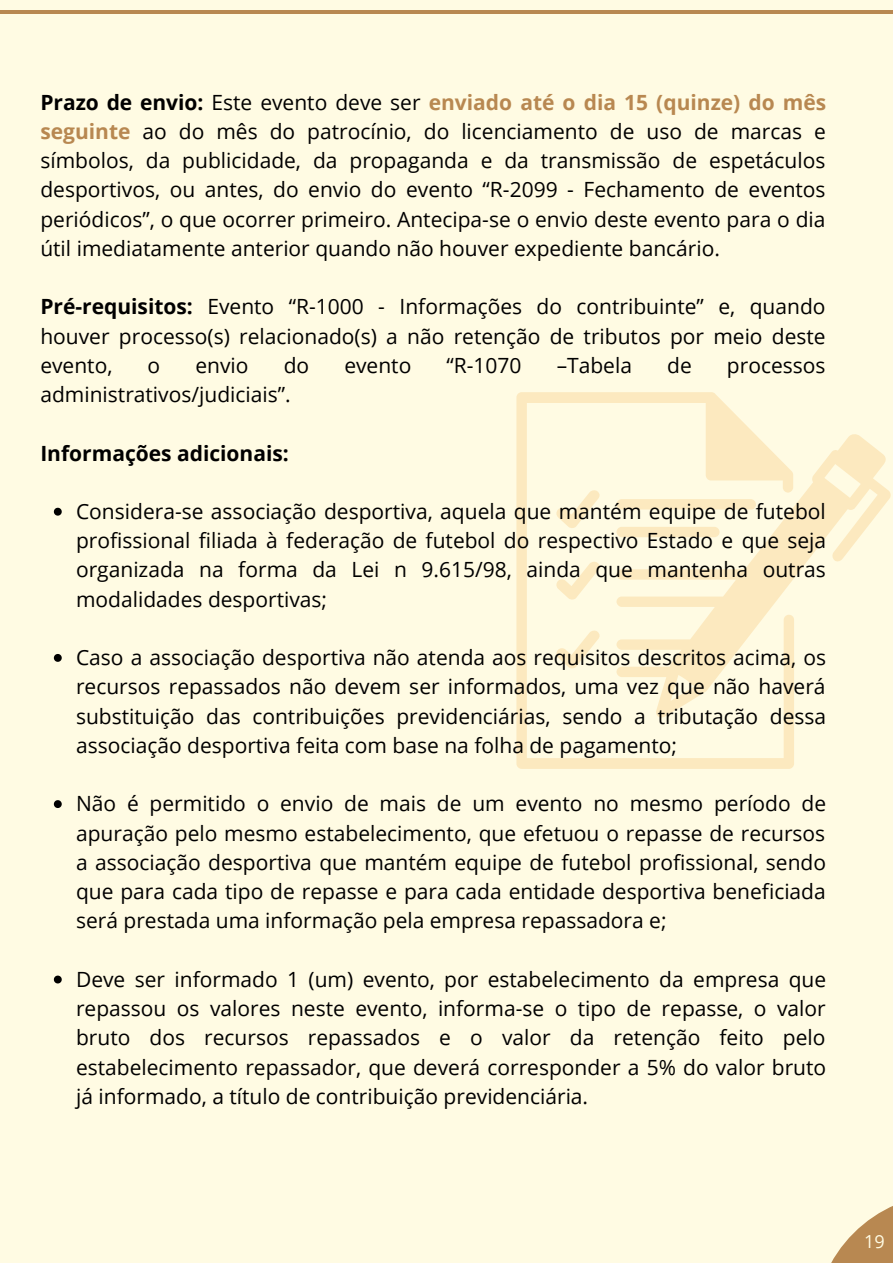
<style>
.page{position:relative;width:893px;height:1264px;background:#fff}
.page>*{position:absolute;margin:0;border:0;box-sizing:border-box;transform-origin:0 0}
.t1{font:21px/29.2px "Open Sans";color:#000;text-align:justify}
.t2{font:700 21px "Open Sans";color:#000}
.t3{font:18px "Open Sans";color:#fffbe3}
.s1{font-weight:700}
.s2{font-weight:700;color:#b88851}
</style>
<div class="page">
<div style="left:0;top:0;width:892px;height:1262px;background:#fffbe3"></div>
<hr style="left:0;top:10px;width:892px;height:4px;background:#b88851">
<svg style="left:831px;top:1206px;width:61px;height:56px"></svg>
<svg style="left:516px;top:392px;width:278px;height:377px"></svg>
<svg style="left:556px;top:489px;width:44px;height:40px"></svg>
<svg style="left:556px;top:630px;width:44px;height:39px"></svg>
<svg style="left:616px;top:433px;width:275px;height:284px"></svg>
<svg style="left:54px;top:508px;width:8px;height:7px"></svg>
<svg style="left:54px;top:654px;width:8px;height:8px"></svg>
<svg style="left:54px;top:800px;width:8px;height:8px"></svg>
<svg style="left:54px;top:975px;width:8px;height:8px"></svg>
<p class="t1" style="left:40px;top:87px;width:787px"><span class="s1">Prazo de envio:</span> Este evento deve ser <span class="s2">enviado até o dia 15 (quinze) do mês seguinte</span> ao do mês do patrocínio, do licenciamento de uso de marcas e símbolos, da publicidade, da propaganda e da transmissão de espetáculos desportivos, ou antes, do envio do evento “R-2099 - Fechamento de eventos periódicos”, o que ocorrer primeiro. Antecipa-se o envio deste evento para o dia útil imediatamente anterior quando não houver expediente bancário.</p>
<p class="t1" style="left:40px;top:291px;width:786px"><span class="s1">Pré-requisitos:</span> Evento “R-1000 - Informações do contribuinte” e, quando houver processo(s) relacionado(s) a não retenção de tributos por meio deste evento,</p>
<p class="t1" style="left:148px;top:350px;width:14px">o</p>
<p class="t1" style="left:195px;top:350px;width:55px">envio</p>
<p class="t1" style="left:284px;top:350px;width:27px">do</p>
<p class="t1" style="left:344px;top:350px;width:68px">evento</p>
<p class="t1" style="left:446px;top:350px;width:77px">“R-1070</p>
<p class="t1" style="left:556px;top:350px;width:77px">–Tabela</p>
<p class="t1" style="left:667px;top:350px;width:26px">de</p>
<p class="t1" style="left:726px;top:350px;width:100px">processos</p>
<p class="t1" style="left:40px;top:379px;width:252px">administrativos/judiciais”.</p>
<p class="t2" style="left:40px;top:438px;width:250px">Informações adicionais:</p>
<p class="t1" style="left:76px;top:496px;width:751px">Considera-se associação desportiva, aquela que mantém equipe de futebol profissional filiada à federação de futebol do respectivo Estado e que seja organizada na forma da Lei n 9.615/98, ainda que mantenha outras modalidades desportivas;</p>
<p class="t1" style="left:76px;top:642px;width:751px">Caso a associação desportiva não atenda aos requisitos descritos acima, os recursos repassados não devem ser informados, uma vez que não haverá substituição das contribuições previdenciárias, sendo a tributação dessa associação desportiva feita com base na folha de pagamento;</p>
<p class="t1" style="left:76px;top:788px;width:751px">Não é permitido o envio de mais de um evento no mesmo período de apuração pelo mesmo estabelecimento, que efetuou o repasse de recursos a associação desportiva que mantém equipe de futebol profissional, sendo que para cada tipo de repasse e para cada entidade desportiva beneficiada será prestada uma informação pela empresa repassadora e;</p>
<p class="t1" style="left:76px;top:964px;width:751px">Deve ser informado 1 (um) evento, por estabelecimento da empresa que repassou os valores neste evento, informa-se o tipo de repasse, o valor bruto dos recursos repassados e o valor da retenção feito pelo estabelecimento repassador, que deverá corresponder a 5% do valor bruto já informado, a título de contribuição previdenciária.</p>
<p class="t3" style="left:864px;top:1228px;width:22px">19</p>
</div>
